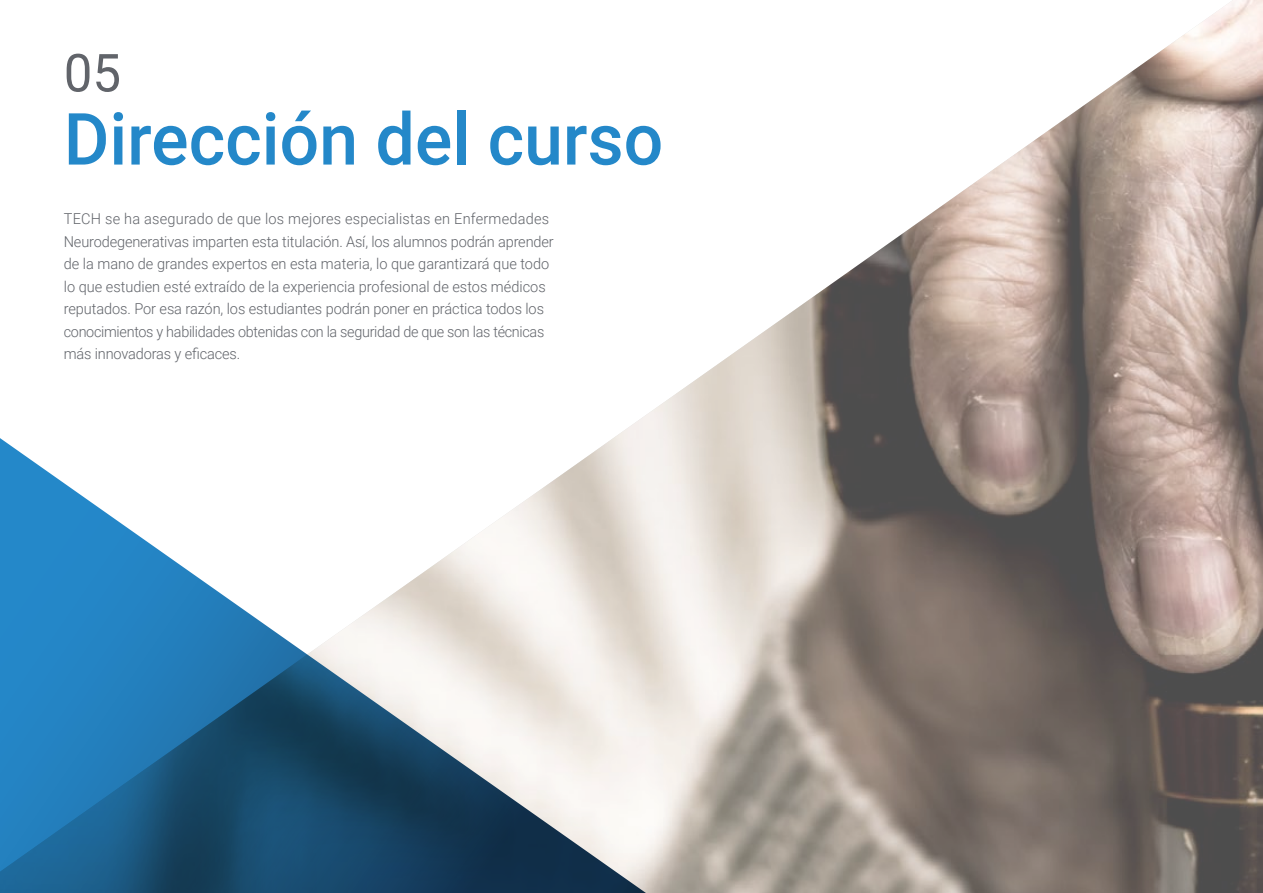
<style>
.page{position:relative;width:1263px;height:893px;background:#fff}
.page>*{position:absolute;margin:0;border:0;box-sizing:border-box;transform-origin:0 0}
.t1{font:500 72px "Roboto";color:#2488c9}
.t2{font:52.5px "Roboto";color:#61646a}
.t3{font:300 15px/22.5px "Roboto";letter-spacing:-.005em;color:#61646a}
</style>
<div class="page">
<img style="left:635px;top:0;width:628px;height:893px">
<svg style="left:0;top:423px;width:676px;height:470px"></svg>
<h2 class="t2" style="left:64px;top:36px;width:59px">05</h2>
<h1 class="t1" style="left:64px;top:89px;width:601px">Dirección del curso</h1>
<p class="t3" style="left:64px;top:207px;width:491px">TECH se ha asegurado de que los mejores especialistas en Enfermedades Neurodegenerativas imparten esta titulación. Así, los alumnos podrán aprender de la mano de grandes expertos en esta materia, lo que garantizará que todo lo que estudien esté extraído de la experiencia profesional de estos médicos reputados. Por esa razón, los estudiantes podrán poner en práctica todos los conocimientos y habilidades obtenidas con la seguridad de que son las técnicas más innovadoras y eficaces.</p>
</div>
